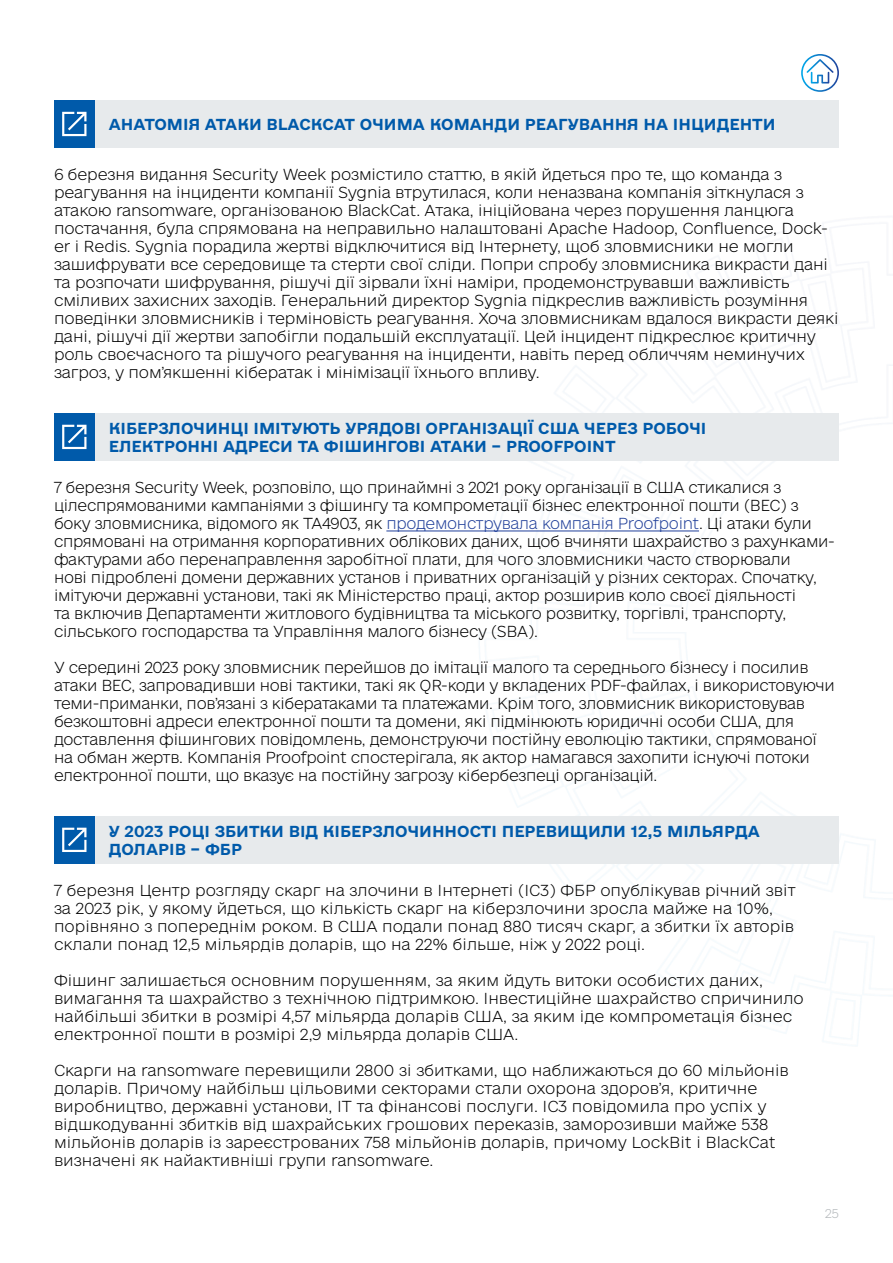
<style>
.page{position:relative;width:893px;height:1263px;background:#fff}
.page>*{position:absolute;margin:0;border:0;box-sizing:border-box;transform-origin:0 0}
.t1{font:15px/18px "e Ukraine Thin";letter-spacing:-.015em;color:#000}
.Подзаголовок{font:15px/18px "e Ukraine Head Bold";color:#005aaa}
.t2{font:12px "e Ukraine Thin";color:#b5b9bc}
.s1{color:#21409a}
</style>
<div class="page">
<svg style="left:801px;top:54px;width:38px;height:38px"></svg>
<div style="left:95px;top:100px;width:744px;height:48px;background:#e7eaec"></div>
<div style="left:95px;top:413px;width:744px;height:48px;background:#e7eaec"></div>
<div style="left:95px;top:816px;width:744px;height:48px;background:#e7eaec"></div>
<hr style="left:386px;top:531px;width:313px;height:1px;background:#21409a">
<div style="left:54px;top:100px;width:41px;height:48px;background:#005aaa"></div>
<div style="left:54px;top:413px;width:41px;height:48px;background:#005aaa"></div>
<div style="left:54px;top:816px;width:41px;height:48px;background:#005aaa"></div>
<svg style="left:62px;top:112px;width:24px;height:24px"></svg>
<svg style="left:62px;top:425px;width:24px;height:24px"></svg>
<svg style="left:62px;top:828px;width:24px;height:24px"></svg>
<p class="Подзаголовок" style="left:109px;top:116px;width:668px">АНАТОМІЯ АТАКИ BLACKCAT ОЧИМА КОМАНДИ РЕАГУВАННЯ НА ІНЦИДЕНТИ</p>
<p class="t1" style="left:54px;top:166px;width:786px">6 березня видання Security Week розмістило статтю, в якій йдеться про те, що команда з реагування на інциденти компанії Sygnia втрутилася, коли неназвана компанія зіткнулася з атакою ransomware, організованою BlackCat. Атака, ініційована через порушення ланцюга постачання, була спрямована на неправильно налаштовані Apache Hadoop, Confluence, Dock&shy;er і Redis. Sygnia порадила жертві відключитися від Інтернету, щоб зловмисники не могли зашифрувати все середовище та стерти свої сліди. Попри спробу зловмисника викрасти дані та розпочати шифрування, рішучі дії зірвали їхні наміри, продемонструвавши важливість сміливих захисних заходів. Генеральний директор Sygnia підкреслив важливість розуміння поведінки зловмисників і терміновість реагування. Хоча зловмисникам вдалося викрасти деякі дані, рішучі дії жертви запобігли подальшій експлуатації. Цей інцидент підкреслює критичну роль своєчасного та рішучого реагування на інциденти, навіть перед обличчям неминучих загроз, у пом’якшенні кібератак і мінімізації їхнього впливу.</p>
<p class="Подзаголовок" style="left:109px;top:420px;width:599px">КІБЕРЗЛОЧИНЦІ ІМІТУЮТЬ УРЯДОВІ ОРГАНІЗАЦІЇ США ЧЕРЕЗ РОБОЧІ<br>ЕЛЕКТРОННІ АДРЕСИ ТА ФІШИНГОВІ АТАКИ – PROOFPOINT</p>
<p class="t1" style="left:54px;top:479px;width:782px">7 березня Security Week, розповіло, що принаймні з 2021 року організації в США стикалися з цілеспрямованими кампаніями з фішингу та компрометації бізнес електронної пошти (BEC) з боку зловмисника, відомого як TA4903, як <span class="s1">продемонструвала компанія Proofpoint</span>. Ці атаки були спрямовані на отримання корпоративних облікових даних, щоб вчиняти шахрайство з рахунками&shy;фактурами або перенаправлення заробітної плати, для чого зловмисники часто створювали<br>нові підроблені домени державних установ і приватних організацій у різних секторах. Спочатку, імітуючи державні установи, такі як Міністерство праці, актор розширив коло своєї діяльності<br>та включив Департаменти житлового будівництва та міського розвитку, торгівлі, транспорту, сільського господарства та Управління малого бізнесу (SBA).</p>
<p class="t1" style="left:54px;top:659px;width:782px">У середині 2023 року зловмисник перейшов до імітації малого та середнього бізнесу і посилив атаки BEC, запровадивши нові тактики, такі як QR-коди у вкладених PDF-файлах, і використовуючи теми-приманки, пов’язані з кібератаками та платежами. Крім того, зловмисник використовував безкоштовні адреси електронної пошти та домени, які підмінюють юридичні особи США, для доставлення фішингових повідомлень, демонструючи постійну еволюцію тактики, спрямованої на обман жертв. Компанія Proofpoint спостерігала, як актор намагався захопити існуючі потоки електронної пошти, що вказує на постійну загрозу кібербезпеці організацій.</p>
<p class="Подзаголовок" style="left:109px;top:822px;width:652px">У 2023 РОЦІ ЗБИТКИ ВІД КІБЕРЗЛОЧИННОСТІ ПЕРЕВИЩИЛИ 12,5 МІЛЬЯРДА<br>ДОЛАРІВ – ФБР</p>
<p class="t1" style="left:54px;top:882px;width:743px">7 березня Центр розгляду скарг на злочини в Інтернеті (IC3) ФБР опублікував річний звіт за 2023 рік, у якому йдеться, що кількість скарг на кіберзлочини зросла майже на 10%, порівняно з попереднім роком. В США подали понад 880 тисяч скарг, а збитки їх авторів склали понад 12,5 мільярдів доларів, що на 22% більше, ніж у 2022 році.</p>
<p class="t1" style="left:54px;top:972px;width:751px">Фішинг залишається основним порушенням, за яким йдуть витоки особистих даних, вимагання та шахрайство з технічною підтримкою. Інвестиційне шахрайство спричинило найбільші збитки в розмірі 4,57 мільярда доларів США, за яким іде компрометація бізнес електронної пошти в розмірі 2,9 мільярда доларів США.</p>
<p class="t1" style="left:54px;top:1062px;width:736px">Скарги на ransomware перевищили 2800 зі збитками, що наближаються до 60 мільйонів доларів. Причому найбільш цільовими секторами стали охорона здоров’я, критичне виробництво, державні установи, ІТ та фінансові послуги. IC3 повідомила про успіх у відшкодуванні збитків від шахрайських грошових переказів, заморозивши майже 538 мільйонів доларів із зареєстрованих 758 мільйонів доларів, причому LockBit і BlackCat визначені як найактивніші групи ransomware.</p>
<p class="t2" style="left:825px;top:1206px;width:15px">25</p>
</div>
